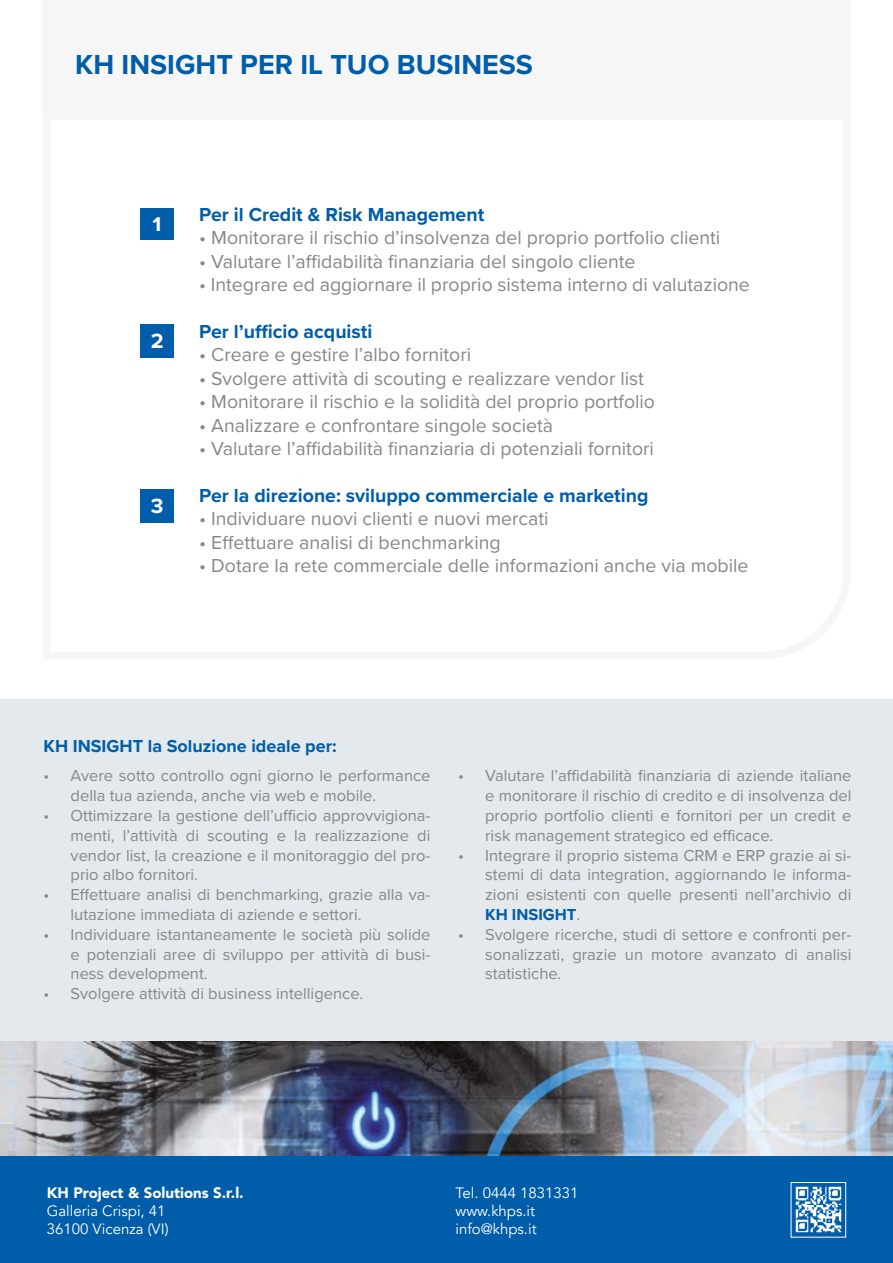
<style>
.page{position:relative;width:893px;height:1263px;background:#fff}
.page>*{position:absolute;margin:0;border:0;box-sizing:border-box;transform-origin:0 0}
.t1{font:700 28.5px "Proxima Nova";color:#005da9}
.t2{font:700 21.3px "Proxima Nova";color:#fff}
.t3{font:700 20.7px "Proxima Nova";color:#fff;scale:1.04 1}
.t4{font:19.5px "Proxima Nova";color:#878787}
.t5{font:700 19.5px "Proxima Nova";color:#005da9}
.t6{font:700 18px "Proxima Nova";color:#005da9}
.t7{font:16.5px/19.8px "Proxima Nova";color:#878787;text-align:justify}
.t8{font:15px/18px "Avenir";color:#fff}
.t9{font:900 15px "Avenir LT Std";color:#fff}
.s1{font-weight:700;color:#005da9}
</style>
<div class="page">
<div style="left:43px;top:0;width:807px;height:112px;background:#f6f6f6"></div>
<img style="left:0;top:1041px;width:893px;height:116px">
<div style="left:0;top:699px;width:893px;height:342px;background:#e3e9ec"></div>
<div style="left:0;top:1157px;width:893px;height:106px;background:#005da9"></div>
<img style="left:795px;top:1186px;width:47px;height:47px">
<div style="left:791px;top:1182px;width:55px;height:56px;border:1px solid #fff"></div>
<div style="left:140px;top:208px;width:34px;height:32px;background:#005da9"></div>
<div style="left:140px;top:489px;width:34px;height:34px;background:#005da9"></div>
<div style="left:140px;top:324px;width:34px;height:33px;background:#005da9"></div>
<h1 class="t1" style="left:75px;top:43px;width:459px">KH INSIGHT PER IL TUO BUSINESS</h1>
<p class="t3" style="left:153px;top:208px;width:10px">1</p>
<p class="t2" style="left:151px;top:325px;width:14px">2</p>
<p class="t2" style="left:151px;top:490px;width:14px">3</p>
<p class="t5" style="left:199px;top:200px;width:287px">Per il Credit &amp; Risk Management</p>
<p class="t4" style="left:199px;top:223px;width:523px">• Monitorare il rischio d’insolvenza del proprio portfolio clienti</p>
<p class="t4" style="left:199px;top:247px;width:438px">• Valutare l’affidabilità finanziaria del singolo cliente</p>
<p class="t4" style="left:199px;top:270px;width:552px">• Integrare ed aggiornare il proprio sistema interno di valutazione</p>
<p class="t5" style="left:199px;top:317px;width:175px">Per l’ufficio acquisti</p>
<p class="t4" style="left:199px;top:340px;width:274px">• Creare e gestire l’albo fornitori</p>
<p class="t4" style="left:199px;top:364px;width:446px">• Svolgere attività di scouting e realizzare vendor list</p>
<p class="t4" style="left:199px;top:387px;width:457px">• Monitorare il rischio e la solidità del proprio portfolio</p>
<p class="t4" style="left:199px;top:410px;width:355px">• Analizzare e confrontare singole società</p>
<p class="t4" style="left:199px;top:434px;width:456px">• Valutare l’affidabilità finanziaria di potenziali fornitori</p>
<p class="t5" style="left:199px;top:481px;width:451px">Per la direzione: sviluppo commerciale e marketing</p>
<p class="t4" style="left:199px;top:504px;width:351px">• Individuare nuovi clienti e nuovi mercati</p>
<p class="t4" style="left:199px;top:527px;width:303px">• Effettuare analisi di benchmarking</p>
<p class="t4" style="left:199px;top:551px;width:551px">• Dotare la rete commerciale delle informazioni anche via mobile</p>
<p class="t6" style="left:44px;top:732px;width:295px">KH INSIGHT la Soluzione ideale per:</p>
<p class="t7" style="left:71px;top:765px;width:361px;text-indent:-27px">• Avere sotto controllo ogni giorno le performance della tua azienda, anche via web e mobile.</p>
<p class="t7" style="left:71px;top:805px;width:361px;text-indent:-27px">• Ottimizzare la gestione dell’ufficio approvvigiona&shy;menti, l’attività di scouting e la realizzazione di vendor list, la creazione e il monitoraggio del pro&shy;prio albo fornitori.</p>
<p class="t7" style="left:71px;top:884px;width:361px;text-indent:-27px">• Effettuare analisi di benchmarking, grazie alla va&shy;lutazione immediata di aziende e settori.</p>
<p class="t7" style="left:71px;top:924px;width:361px;text-indent:-27px">• Individuare istantaneamente le società più solide e potenziali aree di sviluppo per attività di busi&shy;ness development.</p>
<p class="t7" style="left:44px;top:983px;width:321px">• Svolgere attività di business intelligence.</p>
<p class="t7" style="left:485px;top:765px;width:368px;text-indent:-27px">• Valutare l’affidabilità finanziaria di aziende italiane e monitorare il rischio di credito e di insolvenza del proprio portfolio clienti e fornitori per un credit e risk management strategico ed efficace.</p>
<p class="t7" style="left:485px;top:844px;width:368px;text-indent:-27px">• Integrare il proprio sistema CRM e ERP grazie ai si&shy;stemi di data integration, aggiornando le informa&shy;zioni esistenti con quelle presenti nell’archivio di <span class="s1">KH INSIGHT</span>.</p>
<p class="t7" style="left:485px;top:924px;width:368px;text-indent:-27px">• Svolgere ricerche, studi di settore e confronti per&shy;sonalizzati, grazie un motore avanzato di analisi statistiche.</p>
<p class="t9" style="left:47px;top:1183px;width:198px">KH Project &amp; Solutions S.r.l.</p>
<p class="t8" style="left:47px;top:1202px;width:123px">Galleria Crispi, 41<br>36100 Vicenza (VI)</p>
<p class="t8" style="left:455px;top:1184px;width:125px">Tel. 0444 1831331 www.khps.it info@khps.it</p>
</div>
